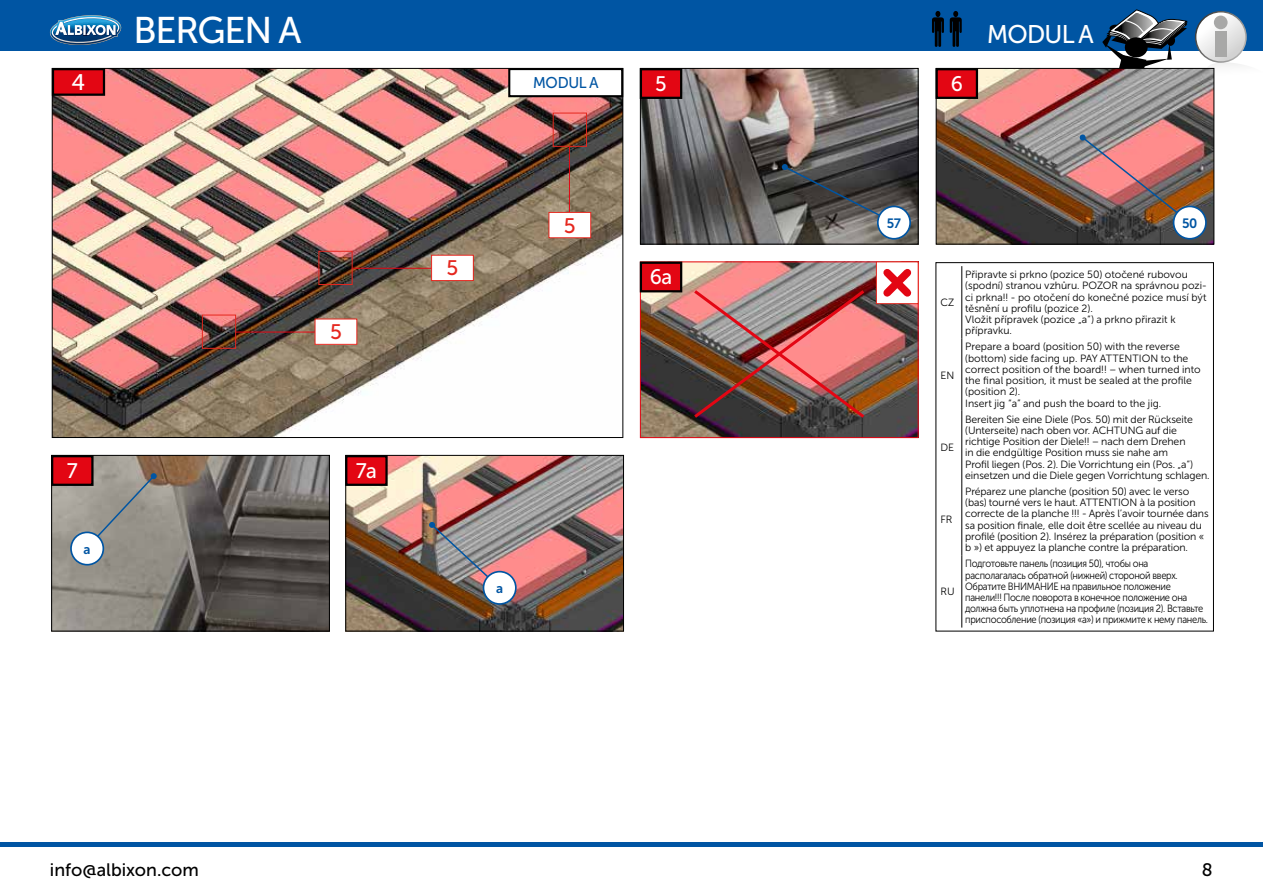
<style>
.page{position:relative;width:1263px;height:893px;background:#fff}
.page>*{position:absolute;margin:0;border:0;box-sizing:border-box;transform-origin:0 0}
.t1{font:37.05px "Museo Sans Cyrl 500";letter-spacing:-.03em;color:#fff}
.t2{font:25.5px "Museo Sans Cyrl 500";letter-spacing:-.03em;color:#fff}
.t3{font:22.5px "Museo Sans Cyrl 500";color:#fff}
.t4{font:21px "Museo Sans Cyrl 500";color:#fff}
.t5{font:21px "Museo Sans Cyrl 500";color:#e5271e}
.t6{font:18px "Museo Sans Cyrl 500";color:#000}
.t7{font:15.6px "Museo Sans Cyrl 500";letter-spacing:-.02em;color:#0055a3;scale:.96 1}
.t8{font:13.5px "Museo Sans Cyrl 700";color:#0055a3}
.t9{font:10.5px/11.2px "Museo Sans Cyrl 300";letter-spacing:-.01em;color:#000}
.t10{font:10.5px/11.2px "Museo Sans Cyrl 300";letter-spacing:-.03em;color:#000;scale:.89 1}
</style>
<div class="page">
<div style="left:0;top:0;width:1263px;height:51px;background:#0055a3"></div>
<hr style="left:0;top:842px;width:1263px;height:4px;background:#0055a3">
<svg style="left:1196px;top:12px;width:50px;height:50px"></svg>
<div style="left:1195px;top:11px;width:52px;height:52px;border:2px solid #fff;border-radius:50%"></div>
<svg style="left:1202px;top:62px;width:39px;height:26px"></svg>
<div style="left:1215px;top:32px;width:11px;height:25px;background:#a8a8a7"></div>
<div style="left:1214px;top:16px;width:13px;height:13px;background:#a8a8a7;border-radius:50%"></div>
<svg style="left:1102px;top:10px;width:85px;height:58px"></svg>
<svg style="left:50px;top:15px;width:71px;height:30px"></svg>
<svg style="left:932px;top:11px;width:12px;height:36px"></svg>
<svg style="left:950px;top:11px;width:12px;height:36px"></svg>
<img style="left:54px;top:70px;width:567px;height:366px">
<div style="left:53px;top:69px;width:51px;height:26px;background:#e30613"></div>
<div style="left:52px;top:68px;width:53px;height:28px;border:2px solid #000"></div>
<div style="left:509px;top:69px;width:113px;height:27px;background:#fff"></div>
<div style="left:508px;top:68px;width:115px;height:29px;border:2px solid #000"></div>
<div style="left:432px;top:255px;width:41px;height:26px;background:#fff"></div>
<div style="left:431px;top:255px;width:43px;height:26px;border:1px solid #e5271e"></div>
<div style="left:318px;top:251px;width:34px;height:34px;border:1px solid #e5271e"></div>
<hr style="left:352px;top:268px;width:79px;height:1px;background:#e30613">
<div style="left:315px;top:319px;width:42px;height:25px;background:#fff"></div>
<div style="left:315px;top:319px;width:42px;height:26px;border:1px solid #e5271e"></div>
<div style="left:202px;top:315px;width:34px;height:34px;border:1px solid #e5271e"></div>
<hr style="left:236px;top:332px;width:79px;height:1px;background:#e30613">
<div style="left:553px;top:113px;width:34px;height:34px;border:1px solid #e5271e"></div>
<hr style="left:569px;top:147px;width:1px;height:78px;background:#e30613">
<div style="left:549px;top:212px;width:42px;height:26px;background:#fff"></div>
<div style="left:549px;top:212px;width:42px;height:26px;border:1px solid #e5271e"></div>
<img style="left:642px;top:70px;width:274px;height:172px">
<div style="left:640px;top:68px;width:278px;height:176px;border:1px solid #000"></div>
<div style="left:641px;top:69px;width:40px;height:29px;background:#e30613"></div>
<div style="left:640px;top:68px;width:42px;height:31px;border:2px solid #000"></div>
<svg style="left:782px;top:164px;width:114px;height:61px;background:#4a4a4a"></svg>
<div style="left:878px;top:206px;width:32px;height:33px;background:#fff;border-radius:50%"></div>
<div style="left:877px;top:206px;width:34px;height:34px;border:2px solid #0055a3;border-radius:50%"></div>
<img style="left:53px;top:457px;width:275px;height:172px">
<div style="left:51px;top:455px;width:279px;height:176px;border:1px solid #000"></div>
<div style="left:52px;top:456px;width:40px;height:29px;background:#e30613"></div>
<div style="left:51px;top:455px;width:43px;height:31px;border:2px solid #000"></div>
<img style="left:938px;top:70px;width:274px;height:172px">
<div style="left:936px;top:68px;width:278px;height:176px;border:1px solid #000"></div>
<div style="left:937px;top:69px;width:40px;height:29px;background:#e30613"></div>
<div style="left:935px;top:68px;width:43px;height:31px;border:2px solid #000"></div>
<img style="left:1080px;top:135px;width:112px;height:90px">
<div style="left:1173px;top:206px;width:33px;height:33px;background:#fff;border-radius:50%"></div>
<div style="left:1173px;top:206px;width:34px;height:34px;border:2px solid #0055a3;border-radius:50%"></div>
<img style="left:642px;top:263px;width:274px;height:173px">
<div style="left:640px;top:261px;width:278px;height:177px;border:1px solid #e30613"></div>
<div style="left:641px;top:263px;width:40px;height:28px;background:#e30613"></div>
<div style="left:640px;top:262px;width:42px;height:30px;border:2px solid #000"></div>
<svg style="left:83px;top:473px;width:74px;height:78px;background:#96918a"></svg>
<div style="left:71px;top:532px;width:32px;height:33px;background:#fff;border-radius:50%"></div>
<div style="left:70px;top:531px;width:34px;height:35px;border:2px solid #0055a3;border-radius:50%"></div>
<img style="left:347px;top:457px;width:275px;height:172px">
<div style="left:345px;top:455px;width:279px;height:176px;border:1px solid #000"></div>
<div style="left:346px;top:456px;width:40px;height:29px;background:#e30613"></div>
<div style="left:345px;top:455px;width:43px;height:31px;border:2px solid #000"></div>
<img style="left:429px;top:522px;width:73px;height:68px">
<div style="left:483px;top:572px;width:33px;height:32px;background:#fff;border-radius:50%"></div>
<div style="left:483px;top:571px;width:34px;height:34px;border:2px solid #0055a3;border-radius:50%"></div>
<hr style="left:961px;top:266px;width:1px;height:72px;background:#000">
<hr style="left:961px;top:338px;width:1px;height:73px;background:#000">
<hr style="left:961px;top:411px;width:1px;height:72px;background:#000">
<hr style="left:961px;top:483px;width:1px;height:72px;background:#000">
<hr style="left:961px;top:555px;width:1px;height:73px;background:#000">
<div style="left:935px;top:262px;width:279px;height:369px;border:1px solid #000"></div>
<img style="left:691px;top:287px;width:177px;height:134px">
<svg style="left:876px;top:261px;width:42px;height:1px"></svg>
<svg style="left:876px;top:262px;width:42px;height:42px"></svg>
<h1 class="t1" style="left:134px;top:10px;width:170px">BERGEN A</h1>
<h2 class="t2" style="left:987px;top:20px;width:108px">MODUL A</h2>
<h3 class="t3" style="left:72px;top:70px;width:15px">4</h3>
<h3 class="t7" style="left:533px;top:75px;width:70px">MODUL A</h3>
<h3 class="t4" style="left:67px;top:459px;width:12px">7</h3>
<p class="t8" style="left:84px;top:541px;width:9px">a</p>
<h3 class="t5" style="left:330px;top:320px;width:13px">5</h3>
<h3 class="t4" style="left:356px;top:459px;width:23px">7a</h3>
<h3 class="t5" style="left:446px;top:257px;width:13px">5</h3>
<h3 class="t5" style="left:564px;top:214px;width:13px">5</h3>
<p class="t8" style="left:496px;top:581px;width:9px">a</p>
<h3 class="t4" style="left:655px;top:72px;width:13px">5</h3>
<h3 class="t4" style="left:650px;top:266px;width:24px">6a</h3>
<h3 class="t4" style="left:951px;top:72px;width:14px">6</h3>
<p class="t8" style="left:887px;top:216px;width:16px">57</p>
<p class="t8" style="left:1182px;top:216px;width:17px">50</p>
<p class="t9" style="left:940px;top:297px;width:15px">CZ</p>
<p class="t9" style="left:940px;top:369px;width:15px">EN</p>
<p class="t9" style="left:940px;top:442px;width:15px">DE</p>
<p class="t9" style="left:940px;top:514px;width:13px">FR</p>
<p class="t9" style="left:940px;top:586px;width:16px">RU</p>
<p class="t9" style="left:965px;top:269px;width:243px">Připravte si prkno (pozice 50) otočené rubovou (spodní) stranou vzhůru. POZOR na správnou pozi&shy;ci prkna!! - po otočení do konečné pozice musí být těsnění u profilu (pozice 2).<br>Vložit přípravek (pozice „a“) a prkno přirazit k přípravku.</p>
<p class="t9" style="left:965px;top:341px;width:237px">Prepare a board (position 50) with the reverse (bottom) side facing up. PAY ATTENTION to the correct position of the board!! – when turned into the final position, it must be sealed at the profile (position 2).<br>Insert jig “a” and push the board to the jig.</p>
<p class="t9" style="left:965px;top:413px;width:246px">Bereiten Sie eine Diele (Pos. 50) mit der Rückseite (Unterseite) nach oben vor. ACHTUNG auf die richtige Position der Diele!! – nach dem Drehen<br>in die endgültige Position muss sie nahe am<br>Profil liegen (Pos. 2). Die Vorrichtung ein (Pos. „a“) einsetzen und die Diele gegen Vorrichtung schlagen.</p>
<p class="t9" style="left:965px;top:486px;width:245px">Préparez une planche (position 50) avec le verso (bas) tourné vers le haut. ATTENTION à la position correcte de la planche !!! - Après l’avoir tournée dans sa position finale, elle doit être scellée au niveau du profilé (position 2). Insérez la préparation (position « b ») et appuyez la planche contre la préparation.</p>
<p class="t10" style="left:965px;top:558px;width:274px">Подготовьте панель (позиция 50), чтобы она располагалась обратной (нижней) стороной вверх.<br>Обратите ВНИМАНИЕ на правильное положение панели!!! После поворота в конечное положение она должна быть уплотнена на профиле (позиция 2). Вставьте приспособление (позиция «a») и прижмите к нему панель.</p>
<h3 class="t6" style="left:50px;top:860px;width:150px">info@albixon.com</h3>
<h3 class="t6" style="left:1202px;top:860px;width:12px">8</h3>
</div>
